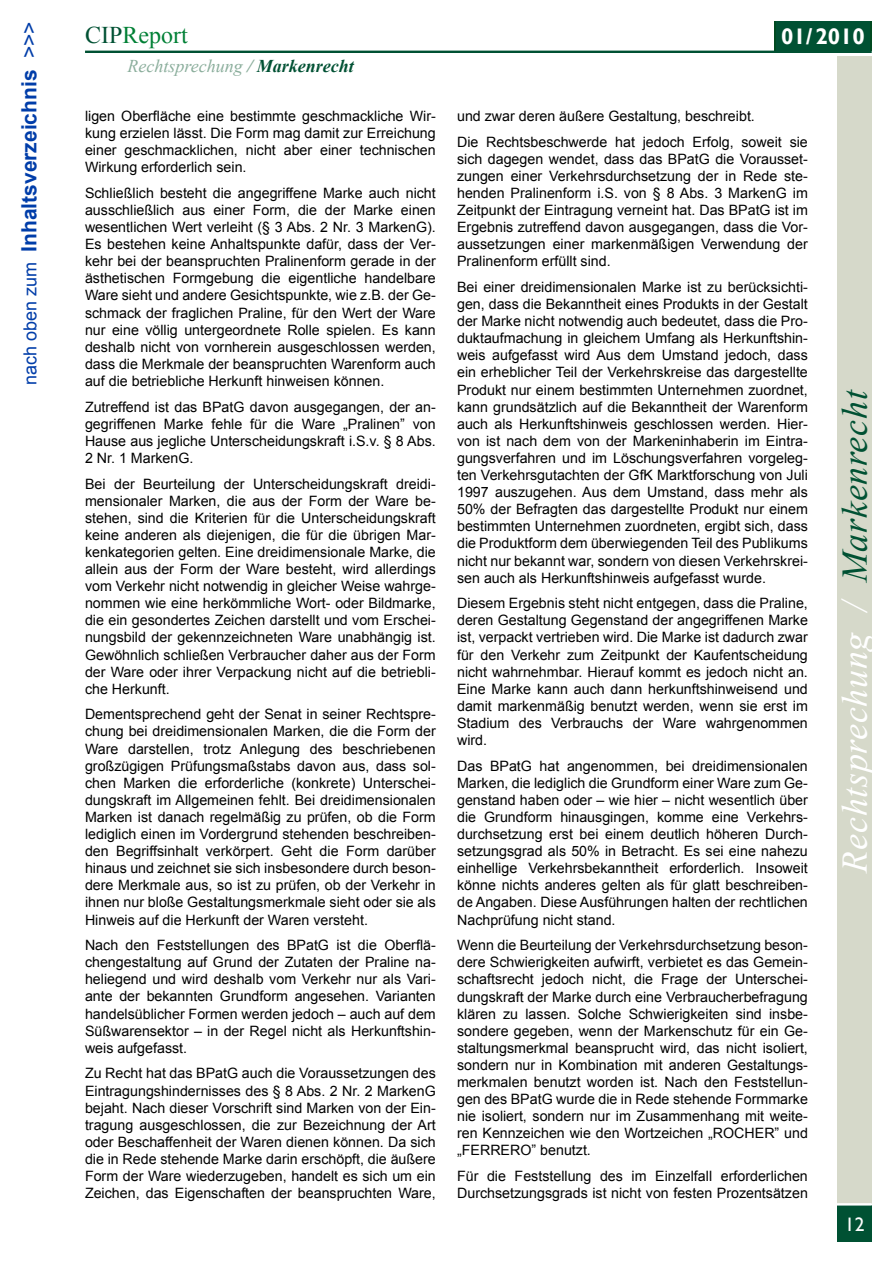
<style>
.page{position:relative;width:893px;height:1263px;background:#fff}
.page>*{position:absolute;margin:0;border:0;box-sizing:border-box;transform-origin:0 0}
.t1{font:italic 36px "Times New Roman";letter-spacing:.02em;color:#fff}
.t2{font:24px "Times New Roman";color:#008035}
.t3{font:700 22.5px "Gill Sans";color:#fff}
.t4{font:700 21px "Arial";color:#003da9}
.t5{font:19.5px "Gill Sans";color:#fff}
.t6{font:italic 18px "Times New Roman";color:#8bae9c}
.t7{font:14.25px/17.1px "Arial";color:#000;text-align:justify}
.s1{font-weight:400;font-size:18px}
.s2{font-weight:400}
.s3{color:#005133}
.s4{font-weight:700}
.s5{font-weight:700;color:#005133}
</style>
<div class="page">
<div style="left:838px;top:56px;width:34px;height:1147px;background:#d6d9ca"></div>
<div style="left:774px;top:21px;width:98px;height:30px;background:#004a20"></div>
<div style="left:838px;top:1205px;width:34px;height:37px;background:#005133"></div>
<div style="left:776px;top:21px;width:94px;height:30px;background:#005133"></div>
<hr style="left:85px;top:51px;width:787px;height:2px;background:#005133">
<h3 class="t4" style="left:15px;top:385px;width:365px;rotate:-90deg"><span class="s1">nach oben zum</span> Inhaltsverzeichnis <span class="s2">&gt;&gt;&gt;</span></h3>
<h2 class="t2" style="left:85px;top:19px;width:104px"><span class="s3">CIP</span>Report</h2>
<p class="t6" style="left:128px;top:54px;width:228px">Rechtsprechung <span class="s4">/</span> <span class="s5">Markenrecht</span></p>
<p class="t7" style="left:85px;top:108px;width:352px">ligen Oberfläche eine bestimmte geschmackliche Wir&shy;kung erzielen lässt. Die Form mag damit zur Erreichung einer geschmacklichen, nicht aber einer technischen Wirkung erforderlich sein.</p>
<p class="t7" style="left:85px;top:184px;width:352px">Schließlich besteht die angegriffene Marke auch nicht ausschließlich aus einer Form, die der Marke einen wesentlichen Wert verleiht (§ 3 Abs. 2 Nr. 3 MarkenG).<br>Es bestehen keine Anhaltspunkte dafür, dass der Ver&shy;kehr bei der beanspruchten Pralinenform gerade in der ästhetischen Formgebung die eigentliche handelbare Ware sieht und andere Gesichtspunkte, wie z.B. der Ge&shy;schmack der fraglichen Praline, für den Wert der Ware nur eine völlig untergeordnete Rolle spielen. Es kann deshalb nicht von vornherein ausgeschlossen werden, dass die Merkmale der beanspruchten Warenform auch auf die betriebliche Herkunft hinweisen können.</p>
<p class="t7" style="left:85px;top:398px;width:352px">Zutreffend ist das BPatG davon ausgegangen, der an&shy;gegriffenen Marke fehle für die Ware „Pralinen” von Hause aus jegliche Unterscheidungskraft i.S.v. § 8 Abs.<br>2 Nr. 1 MarkenG.</p>
<p class="t7" style="left:85px;top:475px;width:352px">Bei der Beurteilung der Unterscheidungskraft dreidi&shy;mensionaler Marken, die aus der Form der Ware be&shy;stehen, sind die Kriterien für die Unterscheidungskraft keine anderen als diejenigen, die für die übrigen Mar&shy;kenkategorien gelten. Eine dreidimensionale Marke, die allein aus der Form der Ware besteht, wird allerdings vom Verkehr nicht notwendig in gleicher Weise wahrge&shy;nommen wie eine herkömmliche Wort- oder Bildmarke, die ein gesondertes Zeichen darstellt und vom Erschei&shy;nungsbild der gekennzeichneten Ware unabhängig ist.<br>Gewöhnlich schließen Verbraucher daher aus der Form der Ware oder ihrer Verpackung nicht auf die betriebli&shy;che Herkunft.</p>
<p class="t7" style="left:85px;top:706px;width:352px">Dementsprechend geht der Senat in seiner Rechtspre&shy;chung bei dreidimensionalen Marken, die die Form der Ware darstellen, trotz Anlegung des beschriebenen großzügigen Prüfungsmaßstabs davon aus, dass sol&shy;chen Marken die erforderliche (konkrete) Unterschei&shy;dungskraft im Allgemeinen fehlt. Bei dreidimensionalen Marken ist danach regelmäßig zu prüfen, ob die Form lediglich einen im Vordergrund stehenden beschreiben&shy;den Begriffsinhalt verkörpert. Geht die Form darüber hinaus und zeichnet sie sich insbesondere durch beson&shy;dere Merkmale aus, so ist zu prüfen, ob der Verkehr in ihnen nur bloße Gestaltungsmerkmale sieht oder sie als Hinweis auf die Herkunft der Waren versteht.</p>
<p class="t7" style="left:85px;top:937px;width:352px">Nach den Feststellungen des BPatG ist die Oberflä&shy;chengestaltung auf Grund der Zutaten der Praline na&shy;heliegend und wird deshalb vom Verkehr nur als Vari&shy;ante der bekannten Grundform angesehen. Varianten handelsüblicher Formen werden jedoch – auch auf dem Süßwarensektor – in der Regel nicht als Herkunftshin&shy;weis aufgefasst.</p>
<p class="t7" style="left:85px;top:1065px;width:352px">Zu Recht hat das BPatG auch die Voraussetzungen des Eintragungshindernisses des § 8 Abs. 2 Nr. 2 MarkenG bejaht. Nach dieser Vorschrift sind Marken von der Ein&shy;tragung ausgeschlossen, die zur Bezeichnung der Art oder Beschaffenheit der Waren dienen können. Da sich die in Rede stehende Marke darin erschöpft, die äußere Form der Ware wiederzugeben, handelt es sich um ein Zeichen, das Eigenschaften der beanspruchten Ware,</p>
<h3 class="t3" style="left:781px;top:23px;width:85px">01/ 2010</h3>
<p class="t7" style="left:457px;top:103px;width:352px;line-height:25.7px">und zwar deren äußere Gestaltung, beschreibt.<br>Die Rechtsbeschwerde hat jedoch Erfolg, soweit sie</p>
<p class="t7" style="left:457px;top:150px;width:352px">sich dagegen wendet, dass das BPatG die Vorausset&shy;zungen einer Verkehrsdurchsetzung der in Rede ste&shy;henden Pralinenform i.S. von § 8 Abs. 3 MarkenG im Zeitpunkt der Eintragung verneint hat. Das BPatG ist im Ergebnis zutreffend davon ausgegangen, dass die Vor&shy;aussetzungen einer markenmäßigen Verwendung der Pralinenform erfüllt sind.</p>
<p class="t7" style="left:457px;top:278px;width:352px">Bei einer dreidimensionalen Marke ist zu berücksichti&shy;gen, dass die Bekanntheit eines Produkts in der Gestalt der Marke nicht notwendig auch bedeutet, dass die Pro&shy;duktaufmachung in gleichem Umfang als Herkunftshin&shy;weis aufgefasst wird Aus dem Umstand jedoch, dass ein erheblicher Teil der Verkehrskreise das dargestellte Produkt nur einem bestimmten Unternehmen zuordnet, kann grundsätzlich auf die Bekanntheit der Warenform auch als Herkunftshinweis geschlossen werden. Hier&shy;von ist nach dem von der Markeninhaberin im Eintra&shy;gungsverfahren und im Löschungsverfahren vorgeleg&shy;ten Verkehrsgutachten der GfK Marktforschung von Juli 1997 auszugehen. Aus dem Umstand, dass mehr als 50% der Befragten das dargestellte Produkt nur einem bestimmten Unternehmen zuordneten, ergibt sich, dass die Produktform dem überwiegenden Teil des Publikums nicht nur bekannt war, sondern von diesen Verkehrskrei&shy;sen auch als Herkunftshinweis aufgefasst wurde.</p>
<p class="t7" style="left:457px;top:595px;width:352px">Diesem Ergebnis steht nicht entgegen, dass die Praline, deren Gestaltung Gegenstand der angegriffenen Marke ist, verpackt vertrieben wird. Die Marke ist dadurch zwar für den Verkehr zum Zeitpunkt der Kaufentscheidung nicht wahrnehmbar. Hierauf kommt es jedoch nicht an.<br>Eine Marke kann auch dann herkunftshinweisend und damit markenmäßig benutzt werden, wenn sie erst im Stadium des Verbrauchs der Ware wahrgenommen wird.</p>
<p class="t7" style="left:457px;top:757px;width:352px">Das BPatG hat angenommen, bei dreidimensionalen Marken, die lediglich die Grundform einer Ware zum Ge&shy;genstand haben oder – wie hier – nicht wesentlich über die Grundform hinausgingen, komme eine Verkehrs&shy;durchsetzung erst bei einem deutlich höheren Durch&shy;setzungsgrad als 50% in Betracht. Es sei eine nahezu einhellige Verkehrsbekanntheit erforderlich. Insoweit könne nichts anderes gelten als für glatt beschreiben&shy;de Angaben. Diese Ausführungen halten der rechtlichen Nachprüfung nicht stand.</p>
<p class="t7" style="left:457px;top:937px;width:352px">Wenn die Beurteilung der Verkehrsdurchsetzung beson&shy;dere Schwierigkeiten aufwirft, verbietet es das Gemein&shy;schaftsrecht jedoch nicht, die Frage der Unterschei&shy;dungskraft der Marke durch eine Verbraucherbefragung klären zu lassen. Solche Schwierigkeiten sind insbe&shy;sondere gegeben, wenn der Markenschutz für ein Ge&shy;staltungsmerkmal beansprucht wird, das nicht isoliert, sondern nur in Kombination mit anderen Gestaltungs&shy;merkmalen benutzt worden ist. Nach den Feststellun&shy;gen des BPatG wurde die in Rede stehende Formmarke nie isoliert, sondern nur im Zusammenhang mit weite&shy;ren Kennzeichen wie den Wortzeichen „ROCHER” und „FERRERO” benutzt.</p>
<p class="t7" style="left:457px;top:1167px;width:352px">Für die Feststellung des im Einzelfall erforderlichen<br>Durchsetzungsgrads ist nicht von festen Prozentsätzen</p>
<h1 class="t1" style="left:830px;top:872px;width:484px;rotate:-90deg">Rechtsprechung / <span class="s3">Markenrecht</span></h1>
<h3 class="t5" style="left:845px;top:1213px;width:21px">12</h3>
</div>
